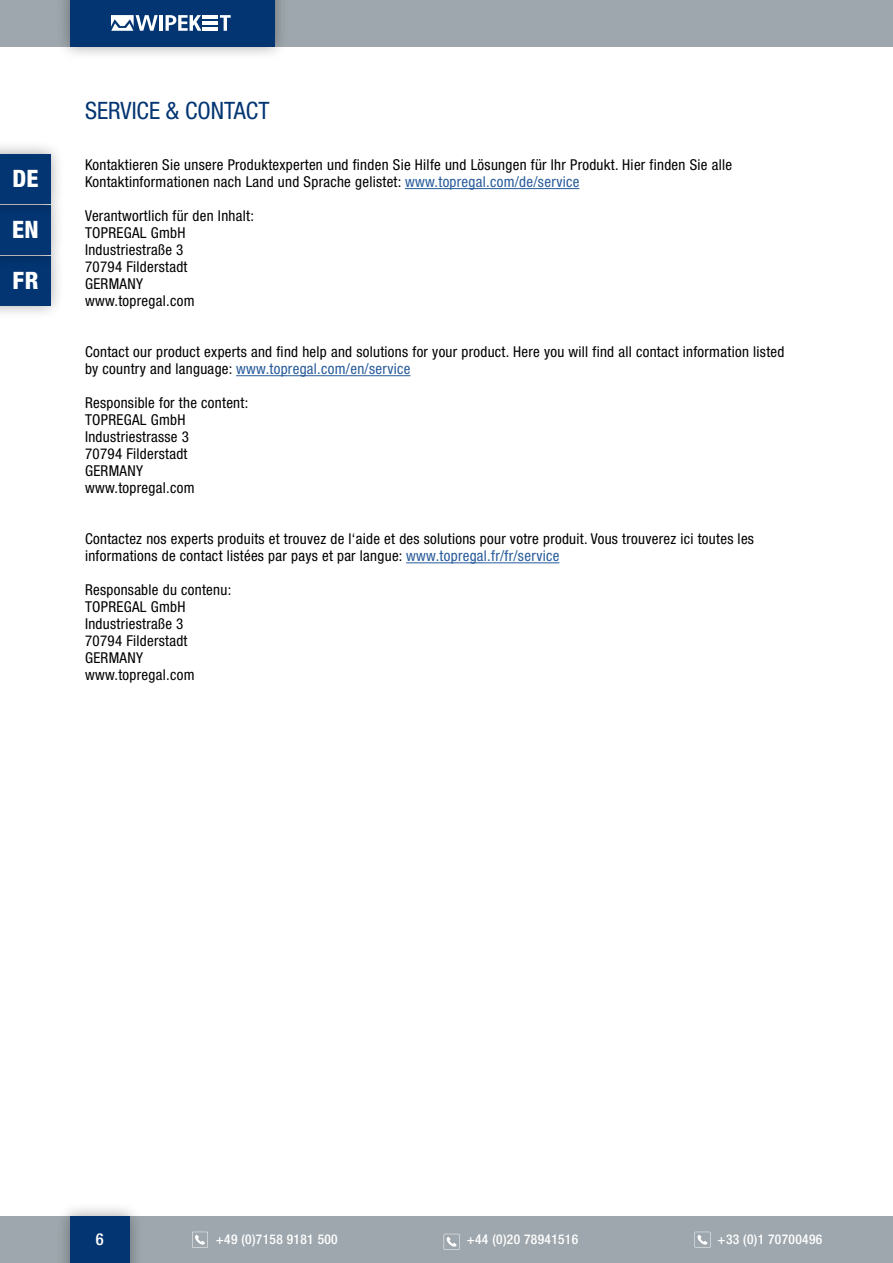
<style>
.page{position:relative;width:893px;height:1263px;background:#fff}
.page>*{position:absolute;margin:0;border:0;box-sizing:border-box;transform-origin:0 0}
.t1{font:condensed 24px "Helvetica Neue LT Pro";color:#033572}
.t2{font:800 condensed 24px "Helvetica Neue LT Pro";color:#fff}
.t3{font:500 condensed 16.5px "Helvetica Neue LT Pro";color:#fff}
.t4{font:condensed 15px/17px "Helvetica Neue LT Pro";letter-spacing:.02em;color:#000}
.t5{font:500 condensed 13.5px "Helvetica Neue LT Pro";letter-spacing:.025em;color:#fff}
.s1{color:#275b9b}
</style>
<div class="page">
<div style="left:0;top:1216px;width:893px;height:47px;background:#9ea7ad"></div>
<svg style="left:192px;top:1232px;width:16px;height:16px"></svg>
<svg style="left:444px;top:1234px;width:16px;height:16px"></svg>
<svg style="left:694px;top:1232px;width:16px;height:16px"></svg>
<div style="left:0;top:0;width:893px;height:47px;background:#9ea7ad"></div>
<div style="left:56px;top:0;width:233px;height:61px;background:#000;opacity:.35"></div>
<div style="left:70px;top:0;width:204px;height:47px;background:#033572"></div>
<div style="left:56px;top:1202px;width:88px;height:61px;background:#000;opacity:.35"></div>
<div style="left:70px;top:1216px;width:60px;height:47px;background:#033572"></div>
<div style="left:0;top:242px;width:65px;height:77px;background:#000;opacity:.35"></div>
<div style="left:0;top:256px;width:50px;height:49px;background:#033572"></div>
<div style="left:0;top:191px;width:65px;height:77px;background:#000;opacity:.35"></div>
<div style="left:0;top:205px;width:50px;height:49px;background:#033572"></div>
<div style="left:0;top:139px;width:65px;height:78px;background:#000;opacity:.35"></div>
<div style="left:0;top:154px;width:50px;height:49px;background:#033572"></div>
<hr style="left:160px;top:15px;width:3px;height:16px;background:#fff">
<svg style="left:111px;top:15px;width:47px;height:16px"></svg>
<hr style="left:203px;top:15px;width:15px;height:3px;background:#fff">
<hr style="left:203px;top:21px;width:15px;height:3px;background:#fff">
<hr style="left:203px;top:28px;width:15px;height:3px;background:#fff">
<svg style="left:166px;top:15px;width:35px;height:16px"></svg>
<svg style="left:220px;top:15px;width:11px;height:16px"></svg>
<hr style="left:405px;top:188px;width:174px;height:1px;background:#275b9b">
<hr style="left:236px;top:375px;width:175px;height:1px;background:#275b9b">
<hr style="left:406px;top:562px;width:153px;height:1px;background:#275b9b">
<h1 class="t1" style="left:85px;top:96px;width:186px">SERVICE &amp; CONTACT</h1>
<h1 class="t2" style="left:12px;top:164px;width:28px">DE</h1>
<p class="t4" style="left:85px;top:156px;width:649px">Kontaktieren Sie unsere Produktexperten und finden Sie Hilfe und Lösungen für Ihr Produkt. Hier finden Sie alle<br>Kontaktinformationen nach Land und Sprache gelistet: <span class="s1">www.topregal.com/de/service</span></p>
<p class="t4" style="left:85px;top:207px;width:170px">Verantwortlich für den Inhalt:<br>TOPREGAL GmbH<br>Industriestraße 3<br>70794 Filderstadt<br>GERMANY www.topregal.com</p>
<p class="t4" style="left:85px;top:343px;width:701px">Contact our product experts and find help and solutions for your product. Here you will find all contact information listed by country and language: <span class="s1">www.topregal.com/en/service</span></p>
<p class="t4" style="left:85px;top:394px;width:165px">Responsible for the content:<br>TOPREGAL GmbH<br>Industriestrasse 3<br>70794 Filderstadt<br>GERMANY www.topregal.com</p>
<p class="t4" style="left:85px;top:530px;width:670px">Contactez nos experts produits et trouvez de l‘aide et des solutions pour votre produit. Vous trouverez ici toutes les informations de contact listées par pays et par langue: <span class="s1">www.topregal.fr/fr/service</span></p>
<p class="t4" style="left:85px;top:581px;width:148px">Responsable du contenu:<br>TOPREGAL GmbH<br>Industriestraße 3<br>70794 Filderstadt<br>GERMANY www.topregal.com</p>
<h1 class="t2" style="left:12px;top:215px;width:28px">EN</h1>
<h1 class="t2" style="left:13px;top:266px;width:27px">FR</h1>
<p class="t3" style="left:96px;top:1229px;width:9px">6</p>
<p class="t5" style="left:216px;top:1231px;width:123px">+49 (0)7158 9181 500</p>
<p class="t5" style="left:467px;top:1231px;width:113px">+44 (0)20 78941516</p>
<p class="t5" style="left:718px;top:1231px;width:106px">+33 (0)1 70700496</p>
</div>
